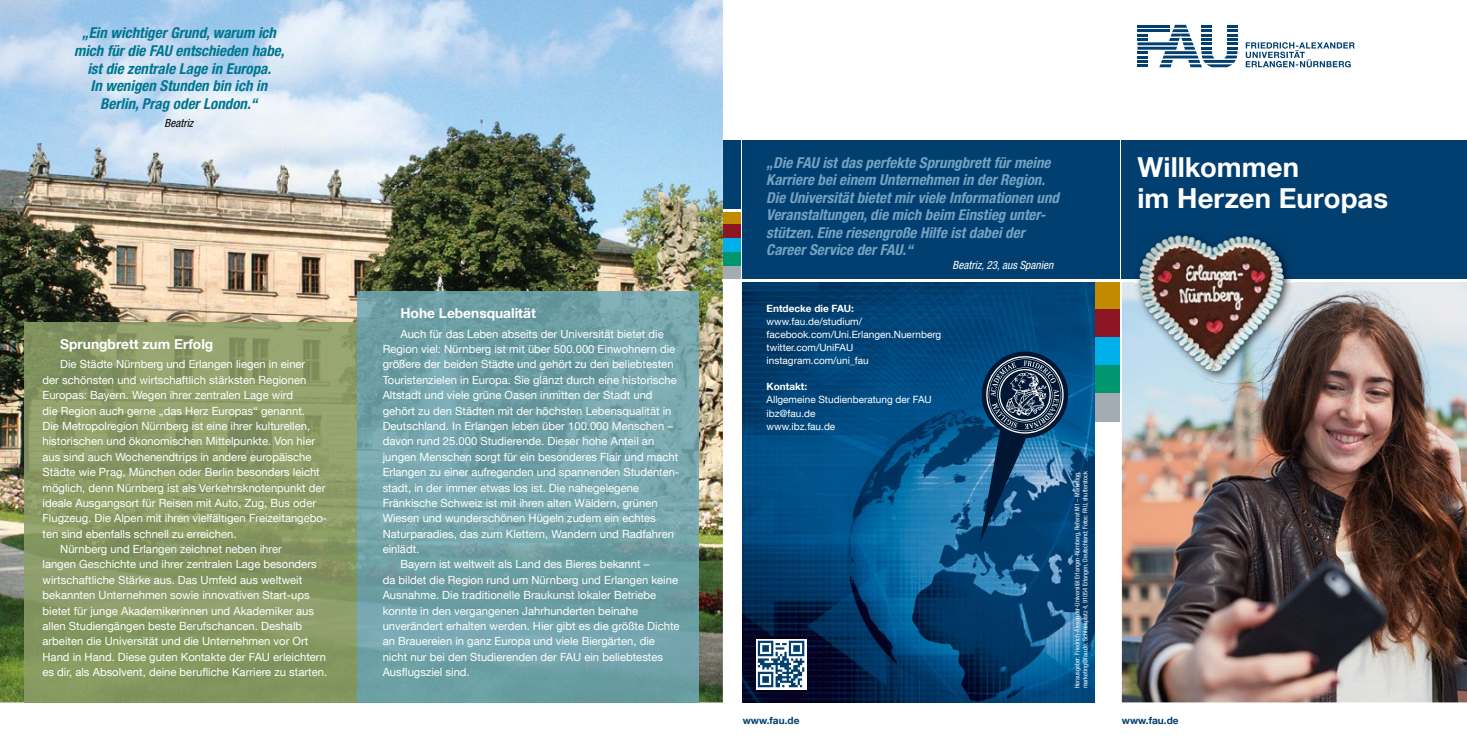
<style>
.page{position:relative;width:1467px;height:745px;background:#fff}
.page>*{position:absolute;margin:0;border:0;box-sizing:border-box;transform-origin:0 0}
.t1{font:700 27.5px/31.2px "Helvetica Neue LT Com";letter-spacing:.005em;color:#fff}
.t2{font:italic 700 condensed 15px/17.5px "Helvetica Neue LT Com";color:#74a2c2}
.t3{font:italic 700 condensed 15px/17.5px "Helvetica Neue LT Com";color:#007690;text-align:center}
.t4{font:700 13.75px "Helvetica Neue LT Com";color:#fff}
.t5{font:11.25px "Helvetica Neue LT Com";color:#fff}
.t6{font:italic condensed 11.25px "Helvetica Neue LT Com";color:#fff}
.t7{font:italic condensed 11.25px "Helvetica Neue LT Com";color:#000}
.t8{font:10px/13.1px "Helvetica Neue LT Com";color:#fff}
.t9{font:700 10px "Helvetica Neue LT Com";color:#fff}
.t10{font:700 10px "Helvetica Neue LT Com";letter-spacing:.005em;color:#003f6f}
.t11{font:condensed 6.5px/8.1px "Helvetica Neue LT Com";color:#fff}
</style>
<div class="page">
<img style="left:0;top:0;width:723px;height:702px">
<div style="left:743px;top:140px;width:352px;height:562px;background:#003f6f"></div>
<div style="left:723px;top:210px;width:18px;height:15px;background:#c28a00"></div>
<div style="left:723px;top:225px;width:18px;height:14px;background:#8d1625"></div>
<div style="left:723px;top:239px;width:18px;height:14px;background:#00b0eb"></div>
<div style="left:723px;top:253px;width:18px;height:14px;background:#009770"></div>
<div style="left:723px;top:267px;width:18px;height:14px;background:#a3acb2"></div>
<div style="left:723px;top:140px;width:18px;height:70px;background:#003f6f"></div>
<img style="left:743px;top:282px;width:352px;height:420px">
<hr style="left:723px;top:209px;width:18px;height:3px;background:#fff">
<hr style="left:723px;top:280px;width:372px;height:2px;background:#fff">
<div style="left:1095px;top:281px;width:25px;height:28px;background:#c28a00"></div>
<div style="left:1095px;top:309px;width:25px;height:28px;background:#8d1625"></div>
<div style="left:1095px;top:337px;width:25px;height:28px;background:#00b0eb"></div>
<div style="left:1095px;top:365px;width:25px;height:28px;background:#009770"></div>
<div style="left:1095px;top:393px;width:25px;height:28px;background:#a3acb2"></div>
<img style="left:1122px;top:282px;width:345px;height:420px">
<div style="left:1122px;top:140px;width:345px;height:141px;background:#003f6f"></div>
<div style="left:1095px;top:140px;width:25px;height:141px;background:#003f6f"></div>
<hr style="left:1095px;top:280px;width:372px;height:2px;background:#fff">
<svg style="left:1137px;top:25px;width:100px;height:42px"></svg>
<svg style="left:1246px;top:42px;width:108px;height:25px"></svg>
<img style="left:1134px;top:235px;width:160px;height:146px">
<img style="left:1139px;top:235px;width:39px;height:54px">
<div style="left:982px;top:351px;width:86px;height:87px;background:#001632;border-radius:50%"></div>
<svg style="left:980px;top:355px;width:84px;height:187px"></svg>
<img style="left:25px;top:322px;width:333px;height:380px">
<img style="left:358px;top:291px;width:340px;height:411px">
<svg style="left:756px;top:638px;width:50px;height:51px"></svg>
<svg style="left:758px;top:640px;width:46px;height:46px"></svg>
<h2 class="t3" style="left:74px;top:24px;width:212px">„Ein wichtiger Grund, warum ich mich für die FAU entschieden habe, ist die zentrale Lage in Europa.<br>In wenigen Stunden bin ich in<br>Berlin, Prag oder London.“</h2>
<p class="t7" style="left:165px;top:117px;width:30px">Beatriz</p>
<p class="t4" style="left:60px;top:335px;width:155px">Sprungbrett zum Erfolg</p>
<p class="t5" style="left:60px;top:357px;width:247px">Die Städte Nürnberg und Erlangen liegen in einer</p>
<p class="t5" style="left:43px;top:372px;width:265px">der schönsten und wirtschaftlich stärksten Regionen</p>
<p class="t5" style="left:43px;top:388px;width:252px">Europas: Bayern. Wegen ihrer zentralen Lage wird</p>
<p class="t5" style="left:43px;top:403px;width:264px">die Region auch gerne „das Herz Europas“ genannt.</p>
<p class="t5" style="left:43px;top:418px;width:269px">Die Metropolregion Nürnberg ist eine ihrer kulturellen,</p>
<p class="t5" style="left:43px;top:434px;width:274px">historischen und ökonomischen Mittelpunkte. Von hier</p>
<p class="t5" style="left:43px;top:449px;width:271px">aus sind auch Wochenendtrips in andere europäische</p>
<p class="t5" style="left:43px;top:465px;width:279px">Städte wie Prag, München oder Berlin besonders leicht</p>
<p class="t5" style="left:43px;top:480px;width:284px">möglich, denn Nürnberg ist als Verkehrsknotenpunkt der</p>
<p class="t5" style="left:43px;top:495px;width:275px">ideale Ausgangsort für Reisen mit Auto, Zug, Bus oder</p>
<p class="t5" style="left:43px;top:511px;width:286px">Flugzeug. Die Alpen mit ihren vielfältigen Freizeitangebo-</p>
<p class="t5" style="left:43px;top:526px;width:195px">ten sind ebenfalls schnell zu erreichen.</p>
<p class="t5" style="left:60px;top:541px;width:223px">Nürnberg und Erlangen zeichnet neben ihrer</p>
<p class="t5" style="left:43px;top:557px;width:276px">langen Geschichte und ihrer zentralen Lage besonders</p>
<p class="t5" style="left:43px;top:572px;width:261px">wirtschaftliche Stärke aus. Das Umfeld aus weltweit</p>
<p class="t5" style="left:43px;top:588px;width:269px">bekannten Unternehmen sowie innovativen Start-ups</p>
<p class="t5" style="left:43px;top:603px;width:273px">bietet für junge Akademikerinnen und Akademiker aus</p>
<p class="t5" style="left:43px;top:618px;width:261px">allen Studiengängen beste Berufschancen. Deshalb</p>
<p class="t5" style="left:43px;top:634px;width:267px">arbeiten die Universität und die Unternehmen vor Ort</p>
<p class="t5" style="left:43px;top:649px;width:285px">Hand in Hand. Diese guten Kontakte der FAU erleichtern</p>
<p class="t5" style="left:43px;top:665px;width:286px">es dir, als Absolvent, deine berufliche Karriere zu starten.</p>
<p class="t4" style="left:400px;top:304px;width:137px">Hohe Lebensqualität</p>
<p class="t5" style="left:400px;top:326px;width:265px">Auch für das Leben abseits der Universität bietet die</p>
<p class="t5" style="left:383px;top:342px;width:294px">Region viel: Nürnberg ist mit über 500.000 Einwohnern die</p>
<p class="t5" style="left:383px;top:357px;width:292px">größere der beiden Städte und gehört zu den beliebtesten</p>
<p class="t5" style="left:383px;top:372px;width:296px">Touristenzielen in Europa. Sie glänzt durch eine historische</p>
<p class="t5" style="left:383px;top:388px;width:271px">Altstadt und viele grüne Oasen inmitten der Stadt und</p>
<p class="t5" style="left:383px;top:403px;width:290px">gehört zu den Städten mit der höchsten Lebensqualität in</p>
<p class="t5" style="left:383px;top:418px;width:292px">Deutschland. In Erlangen leben über 100.000 Menschen –</p>
<p class="t5" style="left:383px;top:434px;width:273px">davon rund 25.000 Studierende. Dieser hohe Anteil an</p>
<p class="t5" style="left:383px;top:449px;width:297px">jungen Menschen sorgt für ein besonderes Flair und macht</p>
<p class="t5" style="left:383px;top:465px;width:298px">Erlangen zu einer aufregenden und spannenden Studenten-</p>
<p class="t5" style="left:383px;top:480px;width:258px">stadt, in der immer etwas los ist. Die nahegelegene</p>
<p class="t5" style="left:383px;top:495px;width:277px">Fränkische Schweiz ist mit ihren alten Wäldern, grünen</p>
<p class="t5" style="left:383px;top:511px;width:275px">Wiesen und wunderschönen Hügeln zudem ein echtes</p>
<p class="t5" style="left:383px;top:526px;width:293px">Naturparadies, das zum Klettern, Wandern und Radfahren</p>
<p class="t5" style="left:383px;top:541px;width:38px">einlädt.</p>
<p class="t5" style="left:400px;top:557px;width:250px">Bayern ist weltweit als Land des Bieres bekannt –</p>
<p class="t5" style="left:383px;top:572px;width:297px">da bildet die Region rund um Nürnberg und Erlangen keine</p>
<p class="t5" style="left:383px;top:588px;width:275px">Ausnahme. Die traditionelle Braukunst lokaler Betriebe</p>
<p class="t5" style="left:383px;top:603px;width:257px">konnte in den vergangenen Jahrhunderten beinahe</p>
<p class="t5" style="left:383px;top:618px;width:298px">unverändert erhalten werden. Hier gibt es die größte Dichte</p>
<p class="t5" style="left:383px;top:634px;width:274px">an Brauereien in ganz Europa und viele Biergärten, die</p>
<p class="t5" style="left:383px;top:649px;width:282px">nicht nur bei den Studierenden der FAU ein beliebtestes</p>
<p class="t5" style="left:383px;top:665px;width:89px">Ausflugsziel sind.</p>
<p class="t2" style="left:766px;top:153px;width:294px">„Die FAU ist das perfekte Sprungbrett für meine Karriere bei einem Unternehmen in der Region.<br>Die Universität bietet mir viele Informationen und Veranstaltungen, die mich beim Einstieg unter&shy;stützen. Eine riesengroße Hilfe ist dabei der Career Service der FAU.“</p>
<p class="t6" style="left:953px;top:258px;width:102px">Beatriz, 23, aus Spanien</p>
<p class="t9" style="left:767px;top:301px;width:89px">Entdecke die FAU:</p>
<p class="t8" style="left:767px;top:314px;width:176px">www.fau.de/studium/ facebook.com/Uni.Erlangen.Nuernberg twitter.com/UniFAU instagram.com/uni_fau</p>
<p class="t9" style="left:767px;top:380px;width:42px">Kontakt:</p>
<p class="t8" style="left:767px;top:393px;width:167px">Allgemeine Studienberatung der FAU ibz@fau.de<br>www.ibz.fau.de</p>
<p class="t10" style="left:743px;top:713px;width:58px">www.fau.de</p>
<p class="t11" style="left:1073px;top:687px;width:218px;rotate:-90deg">Herausgeber: Friedrich-Alexander-Universität Erlangen-Nürnberg, Referat M1 – Marketing, marketing@fau.de, Schlossplatz 4, 91054 Erlangen, Deutschland; Fotos: FAU, shutterstock</p>
<h1 class="t1" style="left:1137px;top:150px;width:252px">Willkommen<br>im Herzen Europas</h1>
<p class="t10" style="left:1122px;top:713px;width:58px">www.fau.de</p>
</div>
